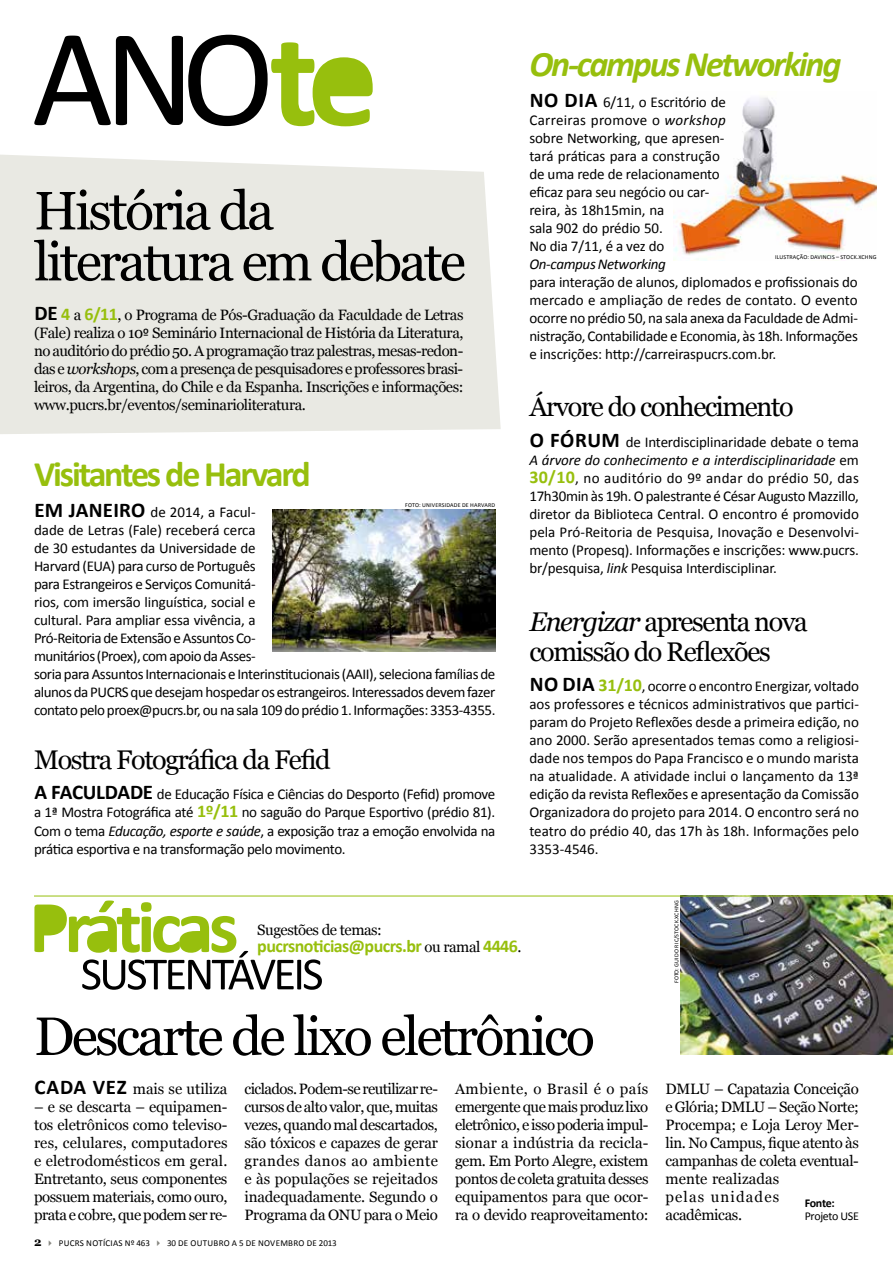
<style>
.page{position:relative;width:893px;height:1263px;background:#fff}
.page>*{position:absolute;margin:0;border:0;box-sizing:border-box;transform-origin:0 0}
.t1{font:54px/51px "Georgia";letter-spacing:-.05em;color:#000}
.t2{font:700 36px "Calibri";letter-spacing:-.06em;color:#97bf0d}
.t3{font:italic 700 36px "Calibri";letter-spacing:-.06em;color:#97bf0d}
.t4{font:27px/30px "Georgia";letter-spacing:-.05em;color:#000}
.t5{font:700 18px "Calibri";letter-spacing:-.03em;color:#97bf0d}
.t6{font:15px/18px "Calibri";letter-spacing:-.02em;color:#000;text-align:justify}
.t7{font:15px/18px "Georgia";letter-spacing:-.025em;color:#000;text-align:justify}
.t8{font:15px "Georgia";letter-spacing:-.005em;color:#000}
.t9{font:italic 15px "Calibri";letter-spacing:-.02em;color:#000}
.t10{font:12px "Calibri";letter-spacing:-.025em;color:#000}
.t11{font:700 12px "Calibri";letter-spacing:-.035em;color:#000}
.t12{font:9px "Calibri";letter-spacing:.03em;color:#000}
.t13{font:6px "Calibri";letter-spacing:.03em;color:#000}
.s1{font-family:"Calibri";font-weight:700;font-size:21px}
.s2{font-family:"Calibri";font-weight:700;font-size:18px;color:#97bf0d}
.s3{font-family:"Calibri"}
.s4{font-style:italic}
.s5{font-weight:700;font-size:21px}
.s6{font-weight:700;font-size:18px;color:#97bf0d}
.s7{font-family:"Georgia";font-weight:400;font-size:15px;color:#000}
.s8{font-family:"Georgia";font-weight:700;font-size:12px}
.s9{color:#878781}
</style>
<div class="page">
<img style="left:673px;top:97px;width:204px;height:163px">
<img style="left:680px;top:897px;width:213px;height:158px">
<div style="left:0;top:155px;width:501px;height:279px;background:#e9e9e3"></div>
<svg style="left:34px;top:35px;width:339px;height:91px"></svg>
<svg style="left:34px;top:900px;width:288px;height:90px"></svg>
<hr style="left:34px;top:896px;width:859px;height:1px;background:#97bf0d">
<img style="left:273px;top:509px;width:222px;height:142px">
<h1 class="t1" style="left:34px;top:186px;width:433px">História da literatura em debate</h1>
<p class="t7" style="left:34px;top:306px;width:431px"><span class="s1">DE</span> <span class="s2">4</span> a <span class="s2">6/11</span>, o Programa de Pós-Graduação da Faculdade de Letras (Fale) realiza o 10<span class="s3">º</span> Seminário Internacional de História da Literatura, no auditório do prédio 50. A programação traz palestras, mesas-redon&shy;das e <span class="s4">workshops</span>, com a presença de pesquisadores e professores brasi&shy;leiros, da Argentina, do Chile e da Espanha. Inscrições e informações: www.pucrs.br/eventos/seminarioliteratura.</p>
<h2 class="t2" style="left:34px;top:451px;width:278px">Visitantes de Harvard</h2>
<p class="t6" style="left:34px;top:503px;width:463px;text-align:left"><span class="s5">EM JANEIRO</span> de 2014, a Facul-<br>dade de Letras (Fale) receberá cerca<br>de 30 estudantes da Universidade de<br>Harvard (EUA) para curso de Português<br>para Estrangeiros e Serviços Comunitá-<br>rios, com imersão linguística, social e<br>cultural. Para ampliar essa vivência, a<br>Pró-Reitoria de Extensão e Assuntos Co-<br>munitários (Proex), com apoio da Asses-<br>soria para Assuntos Internacionais e Interinstitucionais (AAII), seleciona famílias de alunos da PUCRS que desejam hospedar os estrangeiros. Interessados devem fazer contato pelo proex@pucrs.br, ou na sala 109 do prédio 1. Informações: 3353-4355.</p>
<p class="t13" style="left:405px;top:502px;width:92px">FOTO: UNIVERSIDADE DE HARVARD</p>
<h3 class="t4" style="left:34px;top:745px;width:298px">Mostra Fotográfica da Fefid</h3>
<p class="t6" style="left:34px;top:785px;width:463px"><span class="s5">A FACULDADE</span> de Educação Física e Ciências do Desporto (Fefid) promove a 1ª Mostra Fotográfica até <span class="s6">1º/11</span> no saguão do Parque Esportivo (prédio 81).<br>Com o tema <span class="s4">Educação, esporte e saúde</span>, a exposição traz a emoção envolvida na prática esportiva e na transformação pelo movimento.</p>
<h2 class="t3" style="left:529px;top:41px;width:313px">On-campus Networking</h2>
<p class="t6" style="left:529px;top:93px;width:198px;text-align:left"><span class="s5">NO DIA</span> 6/11, o Escritório de<br>Carreiras promove o <span class="s4">workshop </span>sobre Networking, que apresen&shy;tará práticas para a construção de uma rede de relacionamento eficaz para seu negócio ou car&shy;reira, às 18h15min, na<br>sala 902 do prédio 50.<br>No dia 7/11, é a vez do</p>
<p class="t9" style="left:529px;top:254px;width:138px">On-campus Networking</p>
<p class="t6" style="left:529px;top:273px;width:330px">para interação de alunos, diplomados e profissionais do mercado e ampliação de redes de contato. O evento ocorre no prédio 50, na sala anexa da Faculdade de Admi&shy;nistração, Contabilidade e Economia, às 18h. Informações e inscrições: http://carreiraspucrs.com.br.</p>
<h3 class="t4" style="left:529px;top:393px;width:266px">Árvore do conhecimento</h3>
<p class="t6" style="left:529px;top:433px;width:331px"><span class="s5">O FÓRUM</span> de Interdisciplinaridade debate o tema <span class="s4">A árvore do conhecimento e a interdisciplinaridade</span> em <span class="s6">30/10</span>, no auditório do 9º andar do prédio 50, das 17h30min às 19h. O palestrante é César Augusto Mazzillo, diretor da Biblioteca Central. O encontro é promovido pela Pró-Reitoria de Pesquisa, Inovação e Desenvolvi&shy;mento (Propesq). Informações e inscrições: www.pucrs. br/pesquisa, <span class="s4">link</span> Pesquisa Interdisciplinar.</p>
<h3 class="t4" style="left:529px;top:607px;width:280px"><span class="s4">Energizar</span> apresenta nova comissão do Reflexões</h3>
<p class="t6" style="left:529px;top:677px;width:331px"><span class="s5">NO DIA</span> <span class="s6">31/10</span>, ocorre o encontro Energizar, voltado aos professores e técnicos administrativos que partici&shy;param do Projeto Reflexões desde a primeira edição, no ano 2000. Serão apresentados temas como a religiosi&shy;dade nos tempos do Papa Francisco e o mundo marista na atualidade. A atividade inclui o lançamento da 13ª edição da revista Reflexões e apresentação da Comissão Organizadora do projeto para 2014. O encontro será no teatro do prédio 40, das 17h às 18h. Informações pelo 3353-4546.</p>
<p class="t13" style="left:775px;top:253px;width:103px">ILUSTRAÇÃO: DAVINCIS – STOCK.XCHNG</p>
<p class="t7" style="left:257px;top:922px;width:126px">Sugestões de temas:</p>
<p class="t5" style="left:257px;top:934px;width:266px">pucrsnoticias@pucrs.br <span class="s7">ou ramal</span> 4446<span class="s7">.</span></p>
<p class="t13" style="left:673px;top:983px;width:84px;rotate:-90deg">FOTO: GUIDO RIC/STOCK.XCHNG</p>
<h1 class="t1" style="left:34px;top:1012px;width:562px">Descarte de lixo eletrônico</h1>
<p class="t8" style="left:34px;top:1080px;width:195px"><span class="s1">CADA VEZ</span> mais se utiliza</p>
<p class="t7" style="left:34px;top:1098px;width:195px">– e se descarta – equipamen&shy;tos eletrônicos como televiso&shy;res, celulares, computadores e eletrodomésticos em geral.<br>Entretanto, seus componentes possuem materiais, como ouro, prata e cobre, que podem ser re-</p>
<p class="t7" style="left:244px;top:1080px;width:195px">ciclados. Podem-se reutilizar re&shy;cursos de alto valor, que, muitas vezes, quando mal descartados, são tóxicos e capazes de gerar grandes danos ao ambiente e às populações se rejeitados inadequadamente. Segundo o Programa da ONU para o Meio</p>
<p class="t7" style="left:455px;top:1080px;width:195px">Ambiente, o Brasil é o país emergente que mais produz lixo eletrônico, e isso poderia impul&shy;sionar a indústria da recicla&shy;gem. Em Porto Alegre, existem pontos de coleta gratuita desses equipamentos para que ocor&shy;ra o devido reaproveitamento:</p>
<p class="t7" style="left:665px;top:1080px;width:195px;text-align:left">DMLU – Capatazia Conceição e Glória; DMLU – Seção Norte;<br>Procempa; e Loja Leroy Mer&shy;lin. No Campus, fique atento às campanhas de coleta eventual&shy;mente realizadas<br>pelas unidades acadêmicas.</p>
<p class="t11" style="left:805px;top:1195px;width:32px">Fonte:</p>
<p class="t10" style="left:805px;top:1209px;width:56px">Projeto USE</p>
<p class="t12" style="left:34px;top:1237px;width:304px"><span class="s8">2</span> <span class="s9">✔</span> PUCRS NOTÍCIAS Nº 463 <span class="s9">✔</span> 30 DE OUTUBRO A 5 DE NOVEMBRO DE 2013</p>
</div>
